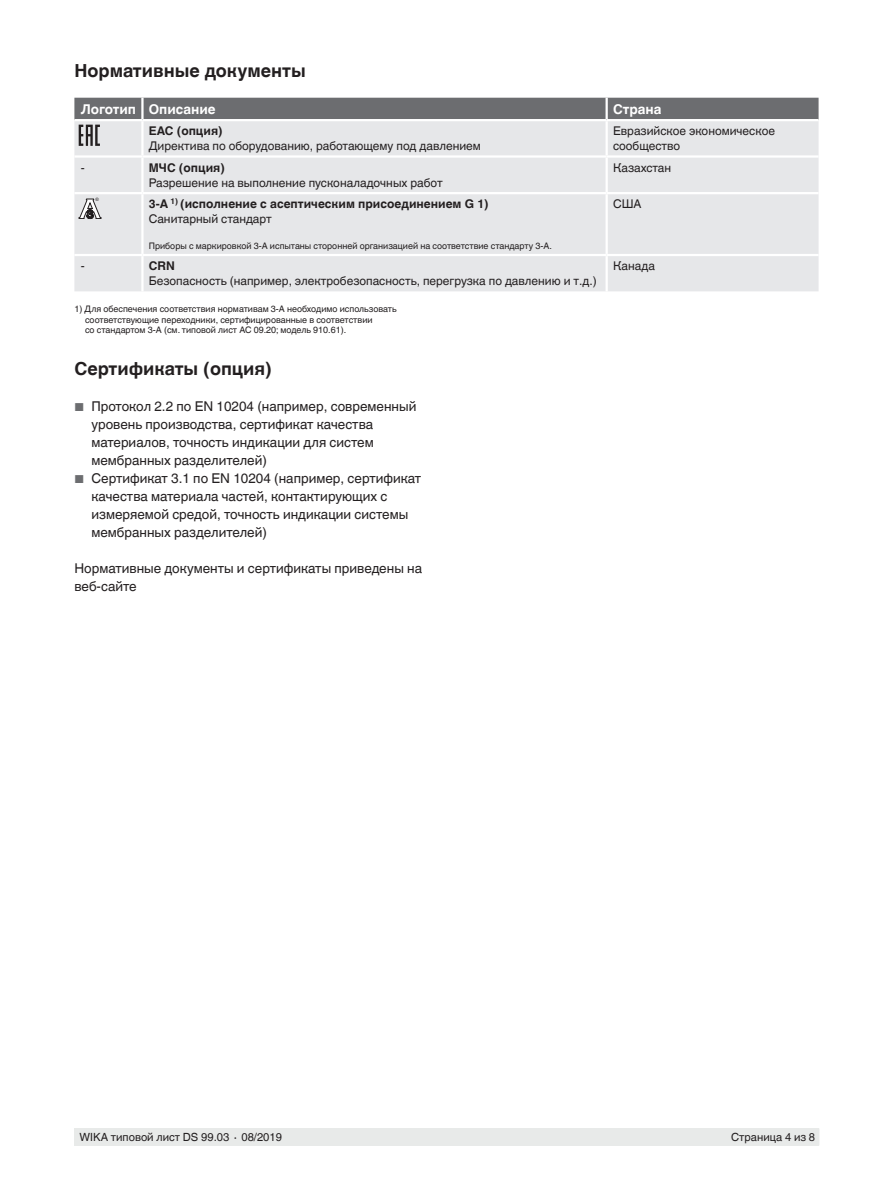
<style>
.page{position:relative;width:893px;height:1188px;background:#fff}
.page>*{position:absolute;margin:0;border:0;box-sizing:border-box;transform-origin:0 0}
.t1{font:700 18px "Helvetica World";color:#231f20}
.t2{font:13.5px/18px "Helvetica World";color:#231f20}
.t3{font:700 13.5px "Helvetica World";color:#fff}
.t4{font:12px/15px "Helvetica World";color:#231f20}
.t5{font:700 12px/15px "Helvetica World";color:#231f20}
.t6{font:11.25px "Helvetica World";color:#231f20}
.t7{font:9px/10.5px "Helvetica World";color:#231f20}
.t8{font:4.65px "Arial";color:#231f20}
.s1{font-weight:400}
.s2{font-size:11.55px;color:#6c6d70}
</style>
<div class="page">
<div style="left:75px;top:1128px;width:744px;height:17px;background:#e8eae9"></div>
<div style="left:74px;top:146px;width:745px;height:145px;background:#e6e7e9"></div>
<hr style="left:142px;top:155px;width:465px;height:3px;background:#fff">
<hr style="left:605px;top:158px;width:3px;height:34px;background:#fff">
<hr style="left:74px;top:192px;width:68px;height:2px;background:#fff">
<hr style="left:142px;top:192px;width:465px;height:2px;background:#fff">
<hr style="left:607px;top:192px;width:212px;height:2px;background:#fff">
<hr style="left:142px;top:254px;width:465px;height:2px;background:#fff">
<hr style="left:74px;top:254px;width:68px;height:2px;background:#fff">
<hr style="left:607px;top:254px;width:212px;height:2px;background:#fff">
<hr style="left:74px;top:155px;width:68px;height:3px;background:#fff">
<hr style="left:607px;top:155px;width:212px;height:3px;background:#fff">
<hr style="left:605px;top:121px;width:3px;height:34px;background:#fff">
<hr style="left:605px;top:194px;width:3px;height:60px;background:#fff">
<hr style="left:605px;top:256px;width:3px;height:35px;background:#fff">
<hr style="left:141px;top:121px;width:3px;height:34px;background:#fff">
<hr style="left:141px;top:158px;width:3px;height:34px;background:#fff">
<hr style="left:141px;top:194px;width:3px;height:60px;background:#fff">
<hr style="left:141px;top:256px;width:3px;height:35px;background:#fff">
<svg style="left:74px;top:98px;width:745px;height:48px;background:#b1b2b4"></svg>
<svg style="left:79px;top:199px;width:22px;height:20px"></svg>
<h1 class="t1" style="left:74px;top:60px;width:233px">Нормативные документы</h1>
<p class="t3" style="left:81px;top:101px;width:136px">Логотип Описание</p>
<p class="t3" style="left:613px;top:101px;width:50px">Страна</p>
<p class="t5" style="left:149px;top:123px;width:75px">EAC (опция)</p>
<p class="t4" style="left:149px;top:138px;width:334px">Директива по оборудованию, работающему под давлением</p>
<p class="t4" style="left:613px;top:123px;width:163px">Евразийское экономическое сообщество</p>
<p class="t4" style="left:81px;top:160px;width:5px">-</p>
<p class="t5" style="left:149px;top:160px;width:77px">МЧС (опция)</p>
<p class="t4" style="left:149px;top:175px;width:295px">Разрешение на выполнение пусконаладочных работ</p>
<p class="t4" style="left:613px;top:160px;width:60px">Казахстан</p>
<p class="t8" style="left:96px;top:197px;width:5px">®</p>
<p class="t5" style="left:149px;top:197px;width:341px">3-A <sup>1)</sup> (исполнение с асептическим присоединением G 1)<br><span class="s1">Санитарный стандарт</span></p>
<p class="t7" style="left:149px;top:240px;width:405px">Приборы с маркировкой 3-A испытаны сторонней организацией на соответствие стандарту 3-A.</p>
<p class="t4" style="left:613px;top:197px;width:30px">США</p>
<p class="t4" style="left:81px;top:258px;width:5px">-</p>
<p class="t5" style="left:149px;top:258px;width:27px">CRN</p>
<p class="t4" style="left:149px;top:273px;width:449px">Безопасность (например, электробезопасность, перегрузка по давлению и т.д.)</p>
<p class="t4" style="left:613px;top:258px;width:43px">Канада</p>
<p class="t7" style="left:85px;top:304px;width:313px;text-indent:-11px">1) Для обеспечения соответствия нормативам 3-A необходимо использовать соответствующие переходники, сертифицированные в соответствии<br>со стандартом 3-A (см. типовой лист AC 09.20; модель 910.61).</p>
<h1 class="t1" style="left:74px;top:359px;width:199px">Сертификаты (опция)</h1>
<p class="t2" style="left:91px;top:398px;width:326px;text-indent:-17px"><span class="s2">■</span> Протокол 2.2 по EN 10204 (например, современный уровень производства, сертификат качества материалов, точность индикации для систем мембранных разделителей)</p>
<p class="t2" style="left:91px;top:470px;width:331px;text-indent:-17px"><span class="s2">■</span> Сертификат 3.1 по EN 10204 (например, сертификат качества материала частей, контактирующих с измеряемой средой, точность индикации системы мембранных разделителей)</p>
<p class="t2" style="left:74px;top:560px;width:349px">Нормативные документы и сертификаты приведены на веб-сайте</p>
<p class="t6" style="left:80px;top:1131px;width:204px">WIKA типовой лист DS 99.03 ∙ 08/2019</p>
<p class="t6" style="left:731px;top:1131px;width:86px">Страница 4 из 8</p>
</div>
